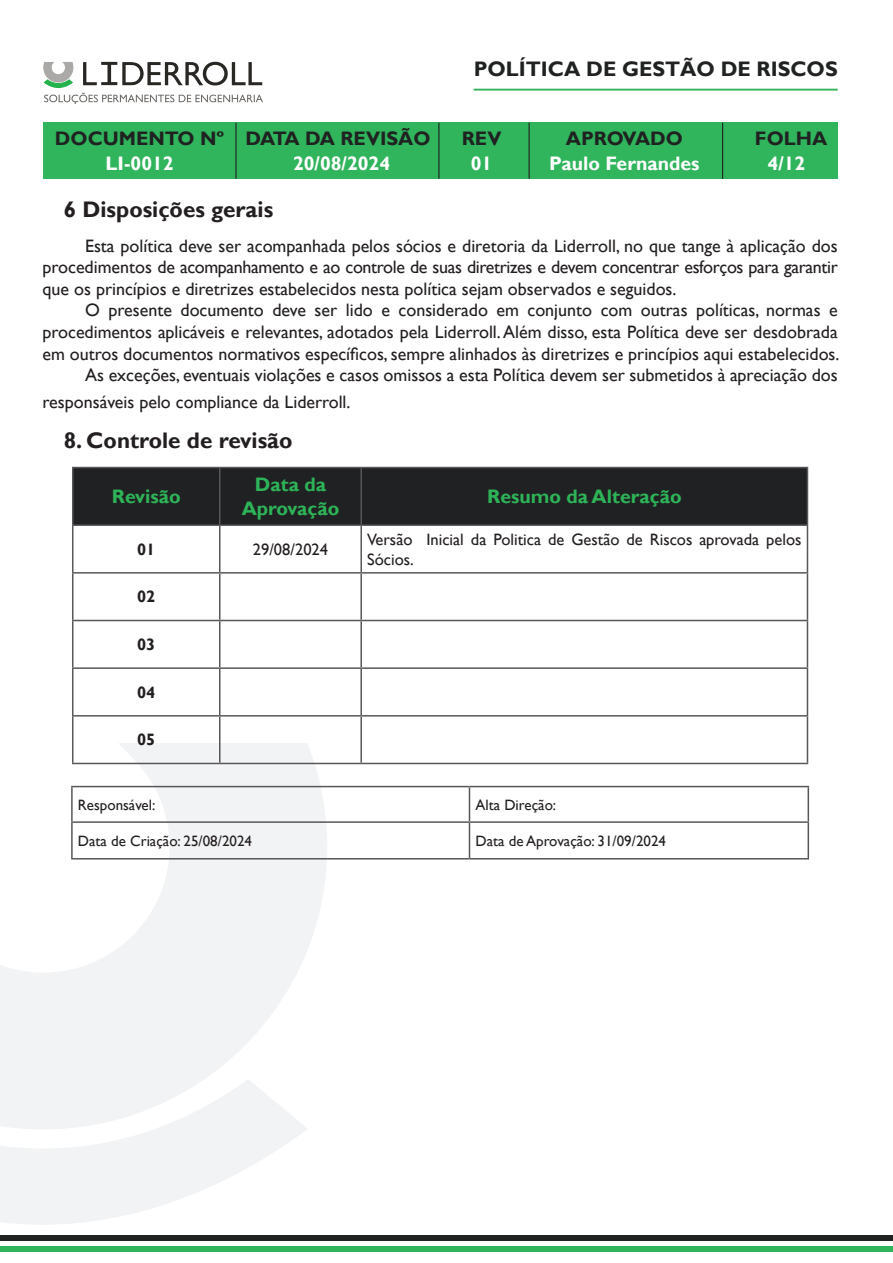
<style>
.page{position:relative;width:893px;height:1263px;background:#fff}
.page>*{position:absolute;margin:0;border:0;box-sizing:border-box;transform-origin:0 0}
.t1{font:700 22.5px "Gill Sans";color:#231f20}
.t2{font:700 21px "Gill Sans";color:#1f2221}
.t3{font:700 19.5px "Gill Sans";color:#1f2221}
.t4{font:700 19.5px/23.4px "Gill Sans";color:#2eb458;text-align:center}
.t5{font:700 19.5px "Gill Sans";color:#fff}
.t6{font:18px/21.6px "Gill Sans";color:#231f20;text-align:justify}
.t7{font:16.5px/19.8px "Gill Sans";color:#231f20}
.t8{font:700 16.5px "Gill Sans";color:#231f20}
.t9{font:15px "Gill Sans";color:#231f20}
</style>
<div class="page">
<div style="left:0;top:1246px;width:893px;height:5px;background:#30b45c"></div>
<div style="left:0;top:1235px;width:893px;height:6px;background:#1f2221"></div>
<div style="left:43px;top:123px;width:795px;height:56px;background:#30b45c"></div>
<svg style="left:0;top:743px;width:327px;height:336px;fill:#f2f3f4"></svg>
<svg style="left:0;top:1079px;width:307px;height:145px"></svg>
<svg style="left:43px;top:62px;width:220px;height:42px"></svg>
<hr style="left:235px;top:123px;width:2px;height:56px;background:#1f2221">
<hr style="left:438px;top:123px;width:1px;height:56px;background:#1f2221">
<hr style="left:529px;top:123px;width:1px;height:56px;background:#1f2221">
<hr style="left:722px;top:123px;width:1px;height:56px;background:#1f2221">
<hr style="left:474px;top:89px;width:364px;height:2px;background:#30b45c">
<div style="left:73px;top:468px;width:734px;height:56px;background:#202122"></div>
<hr style="left:72px;top:467px;width:148px;height:1px;background:#585659">
<hr style="left:72px;top:468px;width:1px;height:56px;background:#585659">
<hr style="left:220px;top:467px;width:141px;height:1px;background:#585659">
<hr style="left:219px;top:468px;width:1px;height:56px;background:#585659">
<hr style="left:361px;top:467px;width:447px;height:1px;background:#585659">
<hr style="left:360px;top:468px;width:2px;height:56px;background:#585659">
<hr style="left:807px;top:468px;width:1px;height:56px;background:#585659">
<hr style="left:72px;top:524px;width:148px;height:2px;background:#585659">
<hr style="left:72px;top:526px;width:1px;height:46px;background:#585659">
<hr style="left:220px;top:524px;width:141px;height:2px;background:#585659">
<hr style="left:219px;top:526px;width:1px;height:46px;background:#585659">
<hr style="left:361px;top:524px;width:447px;height:2px;background:#585659">
<hr style="left:360px;top:526px;width:2px;height:46px;background:#585659">
<hr style="left:807px;top:526px;width:1px;height:46px;background:#585659">
<hr style="left:72px;top:572px;width:148px;height:2px;background:#585659">
<hr style="left:72px;top:574px;width:1px;height:46px;background:#585659">
<hr style="left:220px;top:572px;width:141px;height:2px;background:#585659">
<hr style="left:219px;top:574px;width:1px;height:46px;background:#585659">
<hr style="left:361px;top:572px;width:447px;height:2px;background:#585659">
<hr style="left:360px;top:574px;width:2px;height:46px;background:#585659">
<hr style="left:807px;top:574px;width:1px;height:46px;background:#585659">
<hr style="left:72px;top:620px;width:148px;height:1px;background:#585659">
<hr style="left:72px;top:621px;width:1px;height:46px;background:#585659">
<hr style="left:220px;top:620px;width:141px;height:1px;background:#585659">
<hr style="left:219px;top:621px;width:1px;height:46px;background:#585659">
<hr style="left:361px;top:620px;width:447px;height:1px;background:#585659">
<hr style="left:360px;top:621px;width:2px;height:46px;background:#585659">
<hr style="left:807px;top:621px;width:1px;height:46px;background:#585659">
<hr style="left:72px;top:667px;width:148px;height:2px;background:#585659">
<hr style="left:72px;top:669px;width:1px;height:46px;background:#585659">
<hr style="left:220px;top:667px;width:141px;height:2px;background:#585659">
<hr style="left:219px;top:669px;width:1px;height:46px;background:#585659">
<hr style="left:361px;top:667px;width:447px;height:2px;background:#585659">
<hr style="left:360px;top:669px;width:2px;height:46px;background:#585659">
<hr style="left:807px;top:669px;width:1px;height:46px;background:#585659">
<hr style="left:72px;top:715px;width:148px;height:1px;background:#585659">
<hr style="left:72px;top:716px;width:1px;height:47px;background:#585659">
<hr style="left:220px;top:715px;width:141px;height:1px;background:#585659">
<hr style="left:219px;top:716px;width:1px;height:47px;background:#585659">
<hr style="left:361px;top:715px;width:447px;height:1px;background:#585659">
<hr style="left:360px;top:716px;width:2px;height:47px;background:#585659">
<hr style="left:807px;top:716px;width:1px;height:47px;background:#585659">
<hr style="left:72px;top:763px;width:148px;height:1px;background:#585659">
<hr style="left:220px;top:763px;width:141px;height:1px;background:#585659">
<hr style="left:361px;top:763px;width:447px;height:1px;background:#585659">
<hr style="left:71px;top:786px;width:398px;height:1px;background:#585659">
<hr style="left:71px;top:787px;width:2px;height:34px;background:#585659">
<hr style="left:469px;top:786px;width:340px;height:1px;background:#585659">
<hr style="left:469px;top:787px;width:1px;height:34px;background:#585659">
<hr style="left:808px;top:787px;width:1px;height:34px;background:#585659">
<hr style="left:71px;top:821px;width:398px;height:2px;background:#585659">
<hr style="left:71px;top:823px;width:2px;height:35px;background:#585659">
<hr style="left:469px;top:821px;width:340px;height:2px;background:#585659">
<hr style="left:469px;top:823px;width:1px;height:35px;background:#585659">
<hr style="left:808px;top:823px;width:1px;height:35px;background:#585659">
<hr style="left:71px;top:858px;width:398px;height:1px;background:#585659">
<hr style="left:469px;top:858px;width:340px;height:1px;background:#585659">
<p class="t2" style="left:474px;top:57px;width:365px">POLÍTICA DE GESTÃO DE RISCOS</p>
<p class="t3" style="left:55px;top:127px;width:377px">DOCUMENTO Nº DATA DA REVISÃO</p>
<p class="t3" style="left:462px;top:127px;width:41px">REV</p>
<p class="t3" style="left:566px;top:127px;width:119px">APROVADO</p>
<p class="t3" style="left:755px;top:127px;width:74px">FOLHA</p>
<p class="t5" style="left:106px;top:151px;width:70px">LI-0012</p>
<p class="t5" style="left:293px;top:151px;width:99px">20/08/2024</p>
<p class="t5" style="left:471px;top:151px;width:23px">01</p>
<p class="t5" style="left:549px;top:151px;width:152px">Paulo Fernandes</p>
<p class="t5" style="left:768px;top:151px;width:39px">4/12</p>
<p class="t1" style="left:64px;top:196px;width:211px">6 Disposições gerais</p>
<p class="t6" style="left:43px;top:235px;width:797px;text-indent:43px">Esta política deve ser acompanhada pelos sócios e diretoria da Liderroll, no que tange à aplicação dos procedimentos de acompanhamento e ao controle de suas diretrizes e devem concentrar esforços para garantir que os princípios e diretrizes estabelecidos nesta política sejam observados e seguidos.</p>
<p class="t6" style="left:43px;top:300px;width:798px;text-align:right">O presente documento deve ser lido e considerado em conjunto com outras políticas, normas e procedimentos aplicáveis e relevantes, adotados pela Liderroll. Além disso, esta Política deve ser desdobrada em outros documentos normativos específicos, sempre alinhados às diretrizes e princípios aqui estabelecidos.<br>As exceções, eventuais violações e casos omissos a esta Política devem ser submetidos à apreciação dos</p>
<p class="t6" style="left:43px;top:392px;width:309px">responsáveis pelo compliance da Liderroll.</p>
<p class="t1" style="left:64px;top:427px;width:230px">8. Controle de revisão</p>
<p class="t4" style="left:112px;top:485px;width:70px">Revisão</p>
<p class="t4" style="left:242px;top:474px;width:99px">Data da<br>Aprovação</p>
<p class="t4" style="left:487px;top:485px;width:196px">Resumo da Alteração</p>
<p class="t8" style="left:137px;top:539px;width:20px">01</p>
<p class="t7" style="left:253px;top:539px;width:77px">29/08/2024</p>
<p class="t7" style="left:367px;top:530px;width:436px">Versão Inicial da Politica de Gestão de Riscos aprovada pelos<br>Sócios.</p>
<p class="t8" style="left:137px;top:587px;width:20px">02</p>
<p class="t8" style="left:137px;top:634px;width:20px">03</p>
<p class="t8" style="left:137px;top:682px;width:20px">04</p>
<p class="t8" style="left:137px;top:730px;width:20px">05</p>
<p class="t9" style="left:78px;top:796px;width:79px">Responsável:</p>
<p class="t9" style="left:475px;top:796px;width:82px">Alta Direção:</p>
<p class="t9" style="left:78px;top:832px;width:176px">Data de Criação: 25/08/2024</p>
<p class="t9" style="left:475px;top:832px;width:192px">Data de Aprovação: 31/09/2024</p>
</div>
